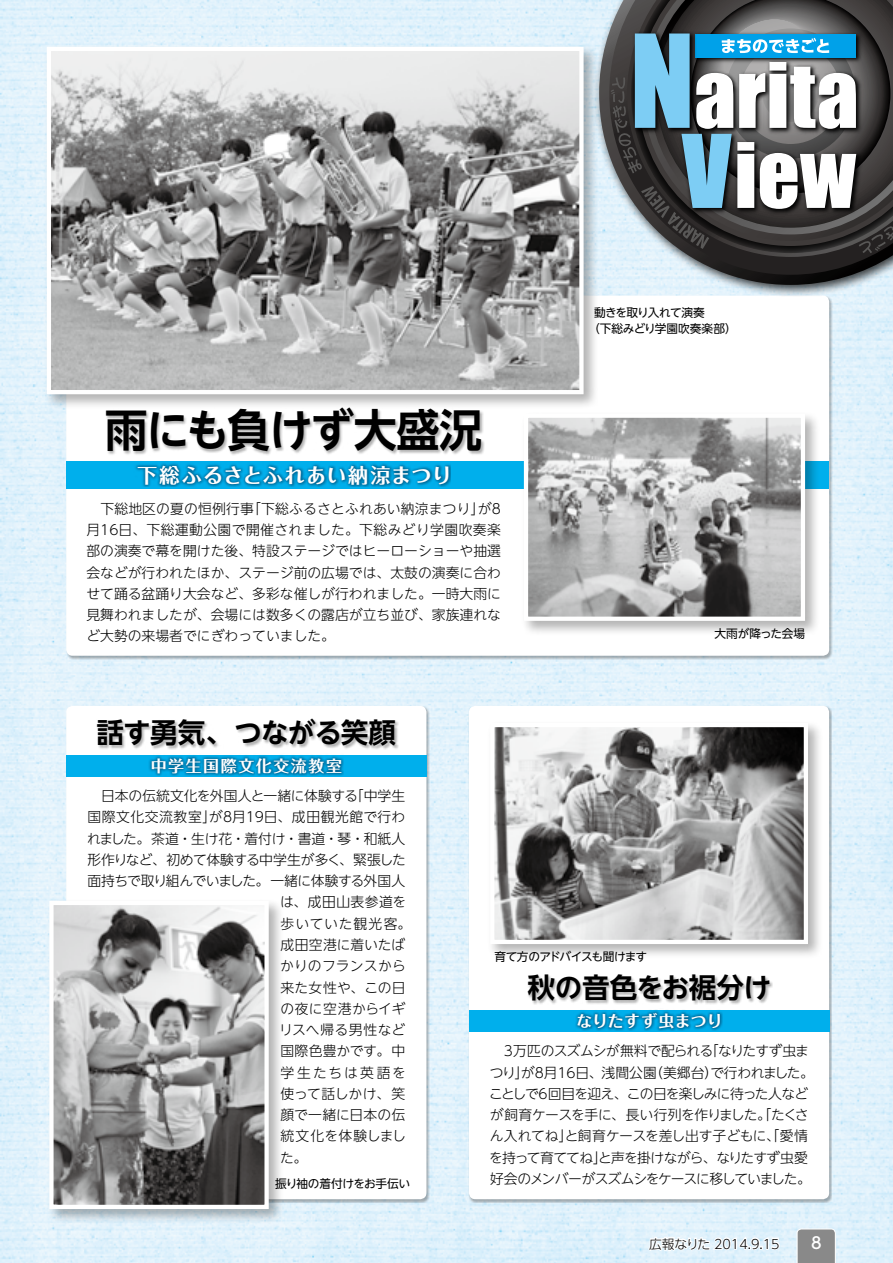
<style>
.page{position:relative;width:893px;height:1263px;background:#fff}
.page>*{position:absolute;margin:0;border:0;box-sizing:border-box;transform-origin:0 0}
.t1{font:700 44.7px "UD Shin Go NT Pro De";letter-spacing:-.025em;color:#000;scale:.96 1}
.t2{font:700 27.6px "UD Shin Go NT Pro De";letter-spacing:-.025em;color:#000}
.t3{font:700 20.25px "Folk Pro";letter-spacing:.04em;color:#fff}
.t4{font:700 15.9px "Folk Pro";letter-spacing:.1em;color:#fff}
.t5{font:700 15.9px "Folk Pro";letter-spacing:.02em;color:#fff}
.t6{font:500 15.9px "UD Shin Go NT Pro";color:#fff}
.t7{font:300 13.8px/21.3px "UD Shin Go NT Pro";color:#000}
.t8{font:300 13.8px/21.3px "UD Shin Go NT Pro";letter-spacing:-.03em;color:#000}
.t9{font:300 13.8px/21.3px "UD Shin Go NT Pro";letter-spacing:-.025em;color:#000}
.t10{font:300 13.8px/21.3px "UD Shin Go NT Pro";letter-spacing:-.085em;color:#000}
.t11{font:300 13.8px/21.3px "UD Shin Go NT Pro";letter-spacing:-.06em;color:#000}
.t12{font:300 13.8px "UD Shin Go NT Pro";letter-spacing:.04em;color:#000}
.t13{font:300 13.8px "UD Shin Go NT Pro";letter-spacing:-.02em;color:#000}
.t14{font:300 13.8px "UD Shin Go NT Pro";letter-spacing:-.035em;color:#000}
.t15{font:300 13.8px "UD Shin Go NT Pro";letter-spacing:-.045em;color:#000}
.t16{font:300 13.8px "UD Shin Go NT Pro";letter-spacing:.03em;color:#000}
.t17{font:300 13.8px "UD Shin Go NT Pro";letter-spacing:.06em;color:#000}
.t18{font:300 13.8px "UD Shin Go NT Pro";letter-spacing:.025em;color:#000}
.t19{font:300 13.8px "UD Shin Go NT Pro";letter-spacing:.02em;color:#000}
.t20{font:300 13.8px "UD Shin Go NT Pro";letter-spacing:.16em;color:#000}
.t21{font:300 13.8px "UD Shin Go NT Pro";letter-spacing:-.07em;color:#000}
.t22{font:300 12.75px "UD Shin Go Pro";color:#000}
.t23{font:11.7px/15.9px "UD Shin Go NT Pro";letter-spacing:-.035em;color:#000}
.t24{font:11.7px "UD Shin Go NT Pro";letter-spacing:-.015em;color:#000}
</style>
<div class="page">
<img style="left:0;top:0;width:893px;height:1263px">
<div style="left:66px;top:296px;width:763px;height:360px;background:#fff;border-radius:6px"></div>
<div style="left:66px;top:706px;width:360px;height:493px;background:#fff;border-radius:6px"></div>
<div style="left:468px;top:705px;width:364px;height:498px;background:#000;opacity:.3"></div>
<div style="left:469px;top:706px;width:360px;height:493px;background:#fff;border-radius:6px"></div>
<div style="left:66px;top:461px;width:763px;height:28px;background:#00afec"></div>
<svg style="left:135px;top:463px;width:316px;height:24px"></svg>
<div style="left:106px;top:407px;width:378px;height:48px;background:#000;opacity:.3"></div>
<div style="left:43px;top:43px;width:555px;height:366px;background:#000;opacity:.3"></div>
<img style="left:52px;top:52px;width:527px;height:337px">
<div style="left:47px;top:47px;width:537px;height:347px;border:4px solid #fff"></div>
<div style="left:520px;top:410px;width:300px;height:225px;background:#000;opacity:.3"></div>
<img style="left:529px;top:419px;width:271px;height:197px">
<div style="left:524px;top:414px;width:281px;height:207px;border:4px solid #fff"></div>
<div style="left:487px;top:719px;width:335px;height:240px;background:#000;opacity:.3"></div>
<img style="left:495px;top:728px;width:308px;height:211px">
<div style="left:490px;top:723px;width:318px;height:221px;border:4px solid #fff"></div>
<div style="left:97px;top:718px;width:302px;height:31px;background:#000;opacity:.3"></div>
<div style="left:66px;top:755px;width:360px;height:21px;background:#00afec"></div>
<svg style="left:149px;top:756px;width:195px;height:19px;background:#0080b4"></svg>
<div style="left:527px;top:974px;width:246px;height:30px;background:#000;opacity:.3"></div>
<div style="left:469px;top:1010px;width:360px;height:21px;background:#00afec"></div>
<svg style="left:575px;top:1010px;width:147px;height:20px"></svg>
<div style="left:46px;top:897px;width:237px;height:326px;background:#000;opacity:.3"></div>
<img style="left:54px;top:906px;width:210px;height:298px">
<div style="left:49px;top:901px;width:220px;height:308px;border:4px solid #fff"></div>
<svg style="left:796px;top:1228px;width:40px;height:35px"></svg>
<svg style="left:647px;top:1235px;width:134px;height:18px"></svg>
<div style="left:593px;top:0;width:300px;height:297px;background:#000;opacity:.75"></div>
<svg style="left:599px;top:0;width:294px;height:285px;background:#a2acb3"></svg>
<svg style="left:609px;top:0;width:284px;height:275px;background:#676c6f"></svg>
<svg style="left:611px;top:0;width:282px;height:253px"></svg>
<h1 class="t1" style="left:105px;top:394px;width:395px">雨にも負けず大盛況</h1>
<h3 class="t3" style="left:137px;top:458px;width:316px">下総ふるさとふれあい納涼まつり</h3>
<p class="t7" style="left:247px;top:498px;width:255px">「下総ふるさとふれあい納涼まつりが」 8</p>
<p class="t7" style="left:86px;top:498px;width:416px">　下総地区の夏の恒例行事<br>月16日、下総運動公園で開催されました。下総みどり学園吹奏楽部の演奏で幕を開けた後、特設ステージではヒーローショーや抽選会などが行われたほか、ステージ前の広場では、太鼓の演奏に合わせて踊る盆踊り大会など、多彩な催しが行われました。一時大雨に見舞われましたが、会場には数多くの露店が立ち並び、家族連れな</p>
<p class="t7" style="left:86px;top:625px;width:250px">ど大勢の来場者でにぎわっていました。</p>
<h2 class="t2" style="left:96px;top:710px;width:301px">話す勇気、つながる笑顔</h2>
<p class="t4" style="left:151px;top:752px;width:193px">中学生国際文化交流教室</p>
<p class="t23" style="left:588px;top:304px;width:150px;text-indent:6px">動きを取り入れて演奏<br>（下総みどり学園吹奏楽部(</p>
<p class="t24" style="left:715px;top:624px;width:92px">大雨が降った会場</p>
<p class="t7" style="left:350px;top:785px;width:57px">「中学生</p>
<p class="t7" style="left:87px;top:785px;width:272px">　日本の伝統文化を外国人と一緒に体験する</p>
<p class="t12" style="left:87px;top:806px;width:320px">国際文化交流教室が」 8月19日、成田観光館で行わ</p>
<p class="t13" style="left:87px;top:827px;width:320px">れました。茶道・生け花・着付け・書道・琴・和紙人</p>
<p class="t14" style="left:87px;top:848px;width:320px">形作りなど、初めて体験する中学生が多く、緊張した</p>
<p class="t15" style="left:87px;top:870px;width:319px">面持ちで取り組んでいました。一緒に体験する外国人</p>
<p class="t16" style="left:280px;top:891px;width:128px">は、成田山表参道を</p>
<p class="t17" style="left:281px;top:912px;width:132px">歩いていた観光客。</p>
<p class="t7" style="left:281px;top:933px;width:126px">成田空港に着いたば</p>
<p class="t7" style="left:280px;top:955px;width:127px">かりのフランスから</p>
<p class="t7" style="left:281px;top:976px;width:126px">来た女性や、この日</p>
<p class="t18" style="left:280px;top:997px;width:126px">の夜に空港からイギ</p>
<p class="t19" style="left:279px;top:1018px;width:128px">リスへ帰る男性など</p>
<p class="t7" style="left:281px;top:1040px;width:126px">国際色豊かです。中</p>
<p class="t20" style="left:281px;top:1061px;width:127px">学生たちは英語を</p>
<p class="t7" style="left:281px;top:1082px;width:126px">使って話しかけ、笑</p>
<p class="t7" style="left:281px;top:1104px;width:126px">顔で一緒に日本の伝</p>
<p class="t7" style="left:281px;top:1125px;width:127px">統文化を体験しまし</p>
<p class="t7" style="left:280px;top:1146px;width:29px">た。</p>
<p class="t23" style="left:275px;top:1175px;width:137px">振り袖の着付けをお手伝い</p>
<p class="t23" style="left:494px;top:948px;width:154px">育て方のアドバイスも聞けます</p>
<h2 class="t2" style="left:527px;top:965px;width:245px">秋の音色をお裾分け</h2>
<p class="t5" style="left:576px;top:1007px;width:148px">なりたすず虫まつり</p>
<p class="t21" style="left:705px;top:1040px;width:106px">「なりたすず虫ま</p>
<p class="t9" style="left:649px;top:1040px;width:166px;text-indent:-159px">　3万匹のスズムシが無料で配られる<br>（美郷台で行われました。</p>
<p class="t8" style="left:489px;top:1061px;width:321px">つりが」 8月16日、浅間公園<br>ことしで6回目を迎え、この日を楽しみに待った人などが飼育ケースを手に、長い行列を作りました。「たくさん入れてねと飼育ケースを差し出す子どもに、「愛情</p>
<p class="t7" style="left:704px;top:1061px;width:15px">）</p>
<p class="t11" style="left:489px;top:1125px;width:320px;text-indent:70px">」<br>を持って育ててねと声を掛けながら、なりたすず虫愛</p>
<p class="t10" style="left:490px;top:1146px;width:322px;text-indent:103px">」<br>好会のメンバーがスズムシをケースに移していました。</p>
<p class="t22" style="left:649px;top:1233px;width:132px">広報なりた 2014.9.15</p>
<p class="t6" style="left:811px;top:1230px;width:12px">8</p>
</div>
